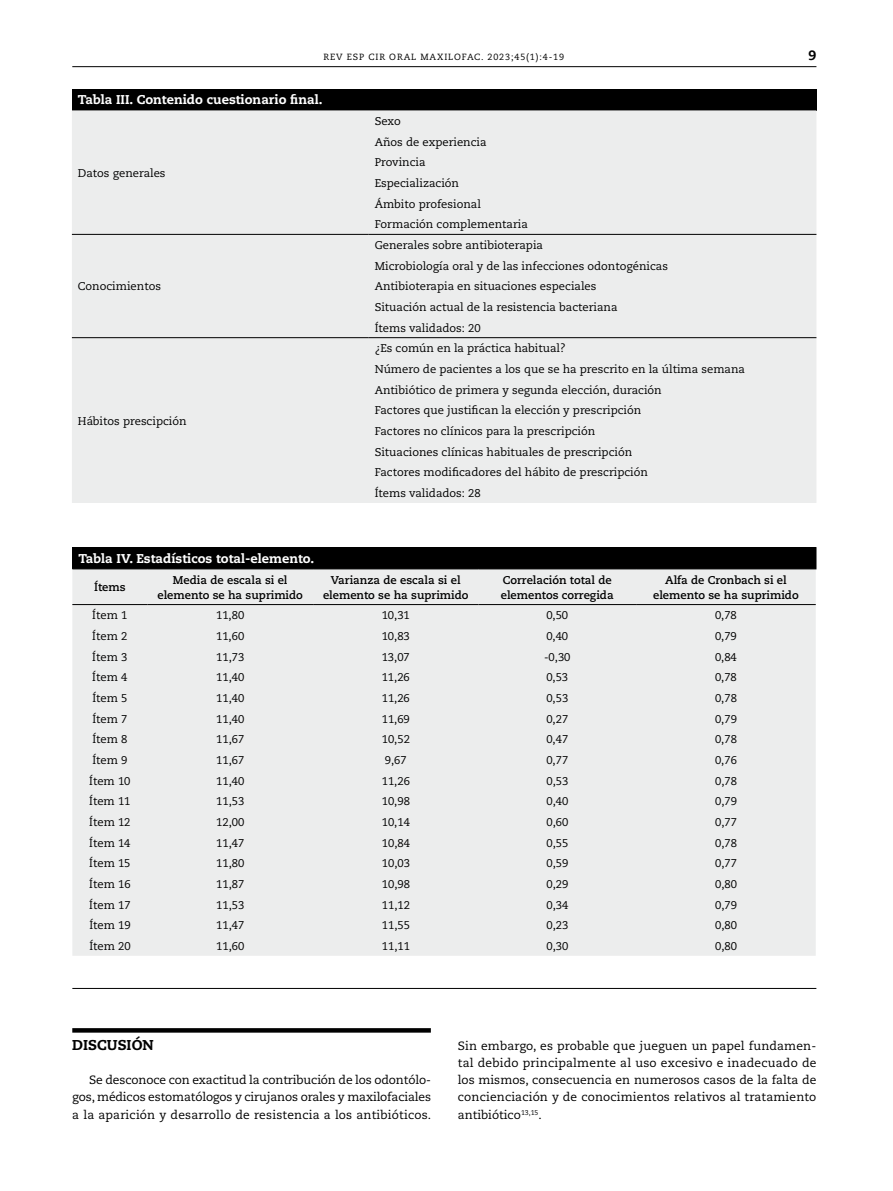
<style>
.page{position:relative;width:893px;height:1191px;background:#fff}
.page>*{position:absolute;margin:0;border:0;box-sizing:border-box;transform-origin:0 0}
.t1{font:800 14.25px "Caecilia LT Std";color:#000}
.t2{font:800 13.5px "Caecilia LT Std";color:#000}
.t3{font:800 12.75px "Caecilia LT Std";color:#fff}
.t4{font:12px/17.2px "Caecilia LT Std";letter-spacing:.015em;color:#000;text-align:justify}
.t5{font:11.25px/20.7px "Caecilia LT Std";color:#000}
.t6{font:700 11.25px/15px "Caecilia LT Std";color:#000;text-align:center}
.t7{font:9px "Caecilia LT Std";letter-spacing:.095em;color:#000}
</style>
<div class="page">
<hr style="left:72px;top:66px;width:744px;height:1px;background:#000">
<div style="left:72px;top:89px;width:744px;height:21px;background:#000"></div>
<div style="left:72px;top:110px;width:744px;height:393px;background:#eceded"></div>
<hr style="left:72px;top:234px;width:297px;height:1px;background:#000">
<hr style="left:72px;top:337px;width:297px;height:1px;background:#000">
<hr style="left:369px;top:337px;width:447px;height:1px;background:#000">
<hr style="left:369px;top:234px;width:447px;height:1px;background:#000">
<hr style="left:72px;top:988px;width:744px;height:1px;background:#000">
<div style="left:72px;top:547px;width:744px;height:22px;background:#000"></div>
<div style="left:72px;top:569px;width:744px;height:386px;background:#eceded"></div>
<hr style="left:72px;top:604px;width:75px;height:1px;background:#000">
<hr style="left:147px;top:604px;width:166px;height:1px;background:#000">
<hr style="left:313px;top:604px;width:165px;height:1px;background:#000">
<hr style="left:478px;top:604px;width:158px;height:1px;background:#000">
<hr style="left:636px;top:604px;width:180px;height:1px;background:#000">
<svg style="left:72px;top:1028px;width:359px;height:4px"></svg>
<p class="t7" style="left:323px;top:52px;width:242px">REV ESP CIR ORAL MAXILOFAC. 2023;45(1):4-19</p>
<p class="t2" style="left:808px;top:47px;width:9px">9</p>
<p class="t3" style="left:78px;top:92px;width:246px">Tabla III. Contenido cuestionario final.</p>
<p class="t5" style="left:78px;top:163px;width:89px">Datos generales</p>
<p class="t5" style="left:78px;top:276px;width:85px">Conocimientos</p>
<p class="t5" style="left:78px;top:410px;width:110px">Hábitos prescipción</p>
<p class="t5" style="left:375px;top:111px;width:155px">Sexo<br>Años de experiencia<br>Provincia<br>Especialización<br>Ámbito profesional<br>Formación complementaria</p>
<p class="t5" style="left:375px;top:235px;width:295px">Generales sobre antibioterapia<br>Microbiología oral y de las infecciones odontogénicas Antibioterapia en situaciones especiales<br>Situación actual de la resistencia bacteriana<br>Ítems validados: 20</p>
<p class="t5" style="left:375px;top:338px;width:372px">¿Es común en la práctica habitual?<br>Número de pacientes a los que se ha prescrito en la última semana Antibiótico de primera y segunda elección, duración<br>Factores que justifican la elección y prescripción<br>Factores no clínicos para la prescripción<br>Situaciones clínicas habituales de prescripción<br>Factores modificadores del hábito de prescripción<br>Ítems validados: 28</p>
<p class="t3" style="left:78px;top:550px;width:238px">Tabla IV. Estadísticos total-elemento.</p>
<p class="t6" style="left:94px;top:580px;width:33px">Ítems</p>
<p class="t6" style="left:157px;top:572px;width:147px">Media de escala si el elemento se ha suprimido</p>
<p class="t6" style="left:323px;top:572px;width:147px">Varianza de escala si el elemento se ha suprimido</p>
<p class="t6" style="left:501px;top:572px;width:114px;text-align:left">Correlación total de elementos corregida</p>
<p class="t6" style="left:653px;top:572px;width:147px">Alfa de Cronbach si el elemento se ha suprimido</p>
<p class="t5" style="left:92px;top:605px;width:37px">Ítem 1</p>
<p class="t5" style="left:216px;top:605px;width:30px">11,80</p>
<p class="t5" style="left:382px;top:605px;width:30px">10,31</p>
<p class="t5" style="left:546px;top:605px;width:23px">0,50</p>
<p class="t5" style="left:715px;top:605px;width:23px">0,78</p>
<p class="t5" style="left:92px;top:626px;width:37px">Ítem 2</p>
<p class="t5" style="left:216px;top:626px;width:30px">11,60</p>
<p class="t5" style="left:382px;top:626px;width:30px">10,83</p>
<p class="t5" style="left:546px;top:626px;width:23px">0,40</p>
<p class="t5" style="left:715px;top:626px;width:23px">0,79</p>
<p class="t5" style="left:92px;top:646px;width:37px">Ítem 3</p>
<p class="t5" style="left:216px;top:646px;width:30px">11,73</p>
<p class="t5" style="left:382px;top:646px;width:30px">13,07</p>
<p class="t5" style="left:544px;top:646px;width:28px">-0,30</p>
<p class="t5" style="left:715px;top:646px;width:23px">0,84</p>
<p class="t5" style="left:92px;top:667px;width:37px">Ítem 4</p>
<p class="t5" style="left:216px;top:667px;width:30px">11,40</p>
<p class="t5" style="left:382px;top:667px;width:30px">11,26</p>
<p class="t5" style="left:546px;top:667px;width:23px">0,53</p>
<p class="t5" style="left:715px;top:667px;width:23px">0,78</p>
<p class="t5" style="left:92px;top:688px;width:37px">Ítem 5</p>
<p class="t5" style="left:216px;top:688px;width:30px">11,40</p>
<p class="t5" style="left:382px;top:688px;width:30px">11,26</p>
<p class="t5" style="left:546px;top:688px;width:23px">0,53</p>
<p class="t5" style="left:715px;top:688px;width:23px">0,78</p>
<p class="t5" style="left:92px;top:708px;width:37px">Ítem 7</p>
<p class="t5" style="left:216px;top:708px;width:30px">11,40</p>
<p class="t5" style="left:382px;top:708px;width:30px">11,69</p>
<p class="t5" style="left:546px;top:708px;width:23px">0,27</p>
<p class="t5" style="left:715px;top:708px;width:23px">0,79</p>
<p class="t5" style="left:92px;top:729px;width:37px">Ítem 8</p>
<p class="t5" style="left:216px;top:729px;width:30px">11,67</p>
<p class="t5" style="left:382px;top:729px;width:30px">10,52</p>
<p class="t5" style="left:546px;top:729px;width:23px">0,47</p>
<p class="t5" style="left:715px;top:729px;width:23px">0,78</p>
<p class="t5" style="left:92px;top:750px;width:37px">Ítem 9</p>
<p class="t5" style="left:216px;top:750px;width:30px">11,67</p>
<p class="t5" style="left:385px;top:750px;width:23px">9,67</p>
<p class="t5" style="left:546px;top:750px;width:23px">0,77</p>
<p class="t5" style="left:715px;top:750px;width:23px">0,76</p>
<p class="t5" style="left:89px;top:770px;width:43px">Ítem 10</p>
<p class="t5" style="left:216px;top:770px;width:30px">11,40</p>
<p class="t5" style="left:382px;top:770px;width:30px">11,26</p>
<p class="t5" style="left:546px;top:770px;width:23px">0,53</p>
<p class="t5" style="left:715px;top:770px;width:23px">0,78</p>
<p class="t5" style="left:89px;top:791px;width:43px">Ítem 11</p>
<p class="t5" style="left:216px;top:791px;width:30px">11,53</p>
<p class="t5" style="left:382px;top:791px;width:30px">10,98</p>
<p class="t5" style="left:546px;top:791px;width:23px">0,40</p>
<p class="t5" style="left:715px;top:791px;width:23px">0,79</p>
<p class="t5" style="left:89px;top:812px;width:43px">Ítem 12</p>
<p class="t5" style="left:216px;top:812px;width:30px">12,00</p>
<p class="t5" style="left:382px;top:812px;width:30px">10,14</p>
<p class="t5" style="left:546px;top:812px;width:23px">0,60</p>
<p class="t5" style="left:715px;top:812px;width:23px">0,77</p>
<p class="t5" style="left:89px;top:832px;width:43px">Ítem 14</p>
<p class="t5" style="left:216px;top:832px;width:30px">11,47</p>
<p class="t5" style="left:382px;top:832px;width:30px">10,84</p>
<p class="t5" style="left:546px;top:832px;width:23px">0,55</p>
<p class="t5" style="left:715px;top:832px;width:23px">0,78</p>
<p class="t5" style="left:89px;top:853px;width:43px">Ítem 15</p>
<p class="t5" style="left:216px;top:853px;width:30px">11,80</p>
<p class="t5" style="left:382px;top:853px;width:30px">10,03</p>
<p class="t5" style="left:546px;top:853px;width:23px">0,59</p>
<p class="t5" style="left:715px;top:853px;width:23px">0,77</p>
<p class="t5" style="left:89px;top:873px;width:43px">Ítem 16</p>
<p class="t5" style="left:216px;top:873px;width:30px">11,87</p>
<p class="t5" style="left:382px;top:873px;width:30px">10,98</p>
<p class="t5" style="left:546px;top:873px;width:23px">0,29</p>
<p class="t5" style="left:715px;top:873px;width:23px">0,80</p>
<p class="t5" style="left:89px;top:894px;width:43px">Ítem 17</p>
<p class="t5" style="left:216px;top:894px;width:30px">11,53</p>
<p class="t5" style="left:382px;top:894px;width:30px">11,12</p>
<p class="t5" style="left:546px;top:894px;width:23px">0,34</p>
<p class="t5" style="left:715px;top:894px;width:23px">0,79</p>
<p class="t5" style="left:89px;top:915px;width:43px">Ítem 19</p>
<p class="t5" style="left:216px;top:915px;width:30px">11,47</p>
<p class="t5" style="left:382px;top:915px;width:30px">11,55</p>
<p class="t5" style="left:546px;top:915px;width:23px">0,23</p>
<p class="t5" style="left:715px;top:915px;width:23px">0,80</p>
<p class="t5" style="left:89px;top:935px;width:43px">Ítem 20</p>
<p class="t5" style="left:216px;top:935px;width:30px">11,60</p>
<p class="t5" style="left:382px;top:935px;width:30px">11,11</p>
<p class="t5" style="left:546px;top:935px;width:23px">0,30</p>
<p class="t5" style="left:715px;top:935px;width:23px">0,80</p>
<p class="t1" style="left:72px;top:1035px;width:83px">DISCUSIÓN</p>
<p class="t4" style="left:72px;top:1071px;width:360px;text-indent:17px">Se desconoce con exactitud la contribución de los odontólo&shy;gos, médicos estomatólogos y cirujanos orales y maxilofaciales a la aparición y desarrollo de resistencia a los antibióticos.</p>
<p class="t4" style="left:458px;top:1037px;width:360px">Sin embargo, es probable que jueguen un papel fundamen&shy;tal debido principalmente al uso excesivo e inadecuado de los mismos, consecuencia en numerosos casos de la falta de concienciación y de conocimientos relativos al tratamiento antibiótico<sup>13,15</sup>.</p>
</div>
